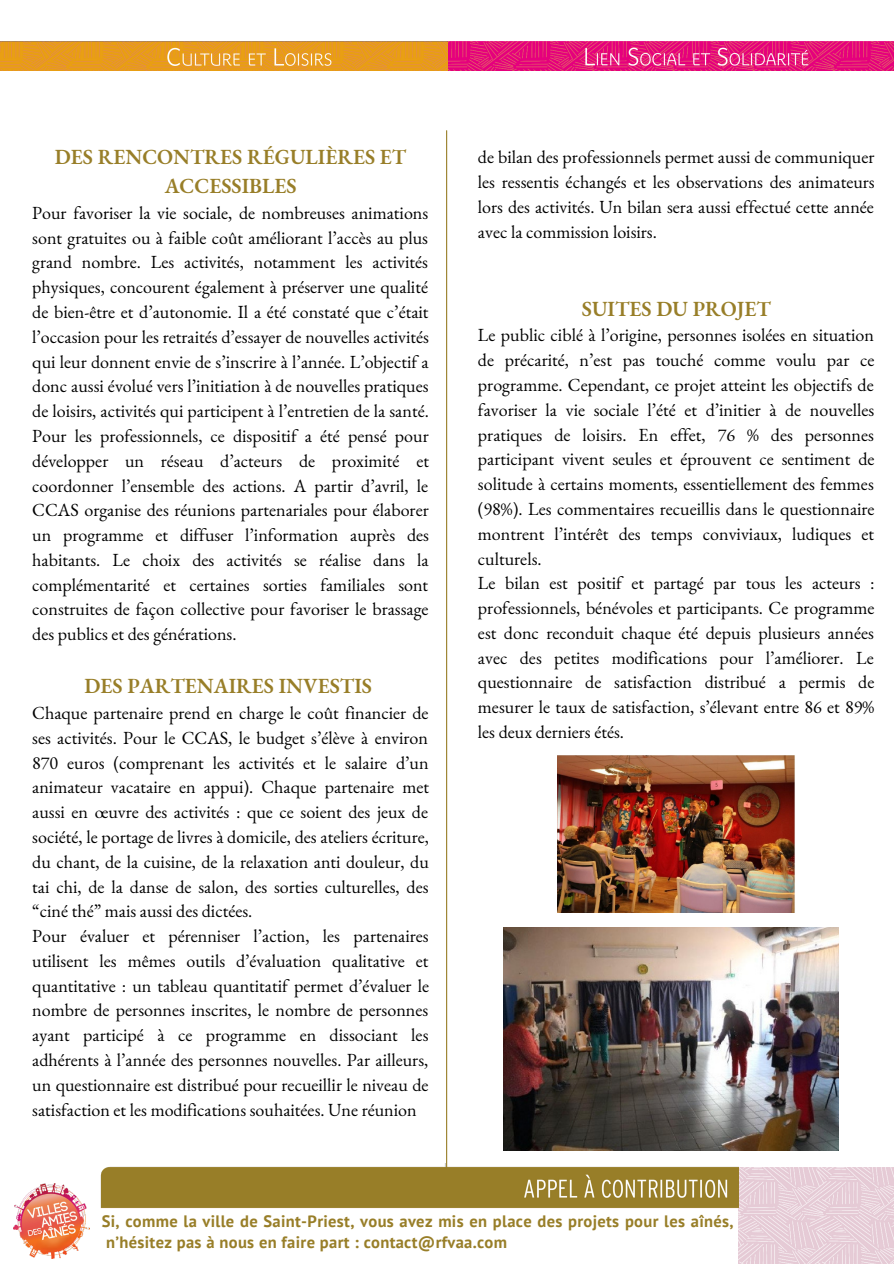
<style>
.page{position:relative;width:894px;height:1264px;background:#fff}
.page>*{position:absolute;margin:0;border:0;box-sizing:border-box;transform-origin:0 0}
.t1{font:600 21px/29.2px "EB Garamond";color:#987e28;text-align:center}
.t2{font:18px/24.8px "EB Garamond";color:#000;text-align:justify}
.t3{font:700 16.5px/20.2px "PT Sans";letter-spacing:.02em;color:#987e28}
</style>
<div class="page">
<img style="left:0;top:41px;width:893px;height:30px">
<hr style="left:446px;top:131px;width:1px;height:1043px;background:#987e28">
<img style="left:738px;top:1167px;width:155px;height:96px">
<img style="left:14px;top:1183px;width:75px;height:75px">
<img style="left:100px;top:1163px;width:638px;height:45px">
<img style="left:557px;top:756px;width:238px;height:156px">
<img style="left:503px;top:927px;width:335px;height:223px">
<p class="t1" style="left:55px;top:142px;width:353px">DES RENCONTRES RÉGULIÈRES ET<br>ACCESSIBLES</p>
<p class="t2" style="left:32px;top:200px;width:398px">Pour favoriser la vie sociale, de nombreuses animations sont gratuites ou à faible coût améliorant l’accès au plus grand nombre. Les activités, notamment les activités physiques, concourent également à préserver une qualité de bien-être et d’autonomie. Il a été constaté que c’était l’occasion pour les retraités d’essayer de nouvelles activités qui leur donnent envie de s’inscrire à l’année. L’objectif a donc aussi évolué vers l’initiation à de nouvelles pratiques de loisirs, activités qui participent à l’entretien de la santé.<br>Pour les professionnels, ce dispositif a été pensé pour développer un réseau d’acteurs de proximité et coordonner l’ensemble des actions. A partir d’avril, le CCAS organise des réunions partenariales pour élaborer un programme et diffuser l’information auprès des habitants. Le choix des activités se réalise dans la complémentarité et certaines sorties familiales sont construites de façon collective pour favoriser le brassage des publics et des générations.</p>
<p class="t1" style="left:84px;top:671px;width:289px">DES PARTENAIRES INVESTIS</p>
<p class="t2" style="left:32px;top:700px;width:398px">Chaque partenaire prend en charge le coût financier de ses activités. Pour le CCAS, le budget s’élève à environ 870 euros (comprenant les activités et le salaire d’un animateur vacataire en appui). Chaque partenaire met aussi en œuvre des activités : que ce soient des jeux de société, le portage de livres à domicile, des ateliers écriture, du chant, de la cuisine, de la relaxation anti douleur, du tai chi, de la danse de salon, des sorties culturelles, des “ciné thé” mais aussi des dictées.</p>
<p class="t2" style="left:32px;top:923px;width:398px">Pour évaluer et pérenniser l’action, les partenaires utilisent les mêmes outils d’évaluation qualitative et quantitative : un tableau quantitatif permet d’évaluer le nombre de personnes inscrites, le nombre de personnes ayant participé à ce programme en dissociant les adhérents à l’année des personnes nouvelles. Par ailleurs, un questionnaire est distribué pour recueillir le niveau de satisfaction et les modifications souhaitées. Une réunion</p>
<p class="t2" style="left:478px;top:145px;width:398px">de bilan des professionnels permet aussi de communiquer les ressentis échangés et les observations des animateurs lors des activités. Un bilan sera aussi effectué cette année avec la commission loisirs.</p>
<p class="t1" style="left:581px;top:293px;width:190px">SUITES DU PROJET</p>
<p class="t2" style="left:478px;top:323px;width:398px">Le public ciblé à l’origine, personnes isolées en situation de précarité, n’est pas touché comme voulu par ce programme. Cependant, ce projet atteint les objectifs de favoriser la vie sociale l’été et d’initier à de nouvelles pratiques de loisirs. En effet, 76 % des personnes participant vivent seules et éprouvent ce sentiment de solitude à certains moments, essentiellement des femmes (98%). Les commentaires recueillis dans le questionnaire montrent l’intérêt des temps conviviaux, ludiques et culturels.</p>
<p class="t2" style="left:478px;top:570px;width:398px">Le bilan est positif et partagé par tous les acteurs : professionnels, bénévoles et participants. Ce programme est donc reconduit chaque été depuis plusieurs années avec des petites modifications pour l’améliorer. Le questionnaire de satisfaction distribué a permis de mesurer le taux de satisfaction, s’élevant entre 86 et 89% les deux derniers étés.</p>
<p class="t3" style="left:102px;top:1210px;width:633px">Si, comme la ville de Saint-Priest, vous avez mis en place des projets pour les aînés, n’hésitez pas à nous en faire part : contact@rfvaa.com</p>
</div>
